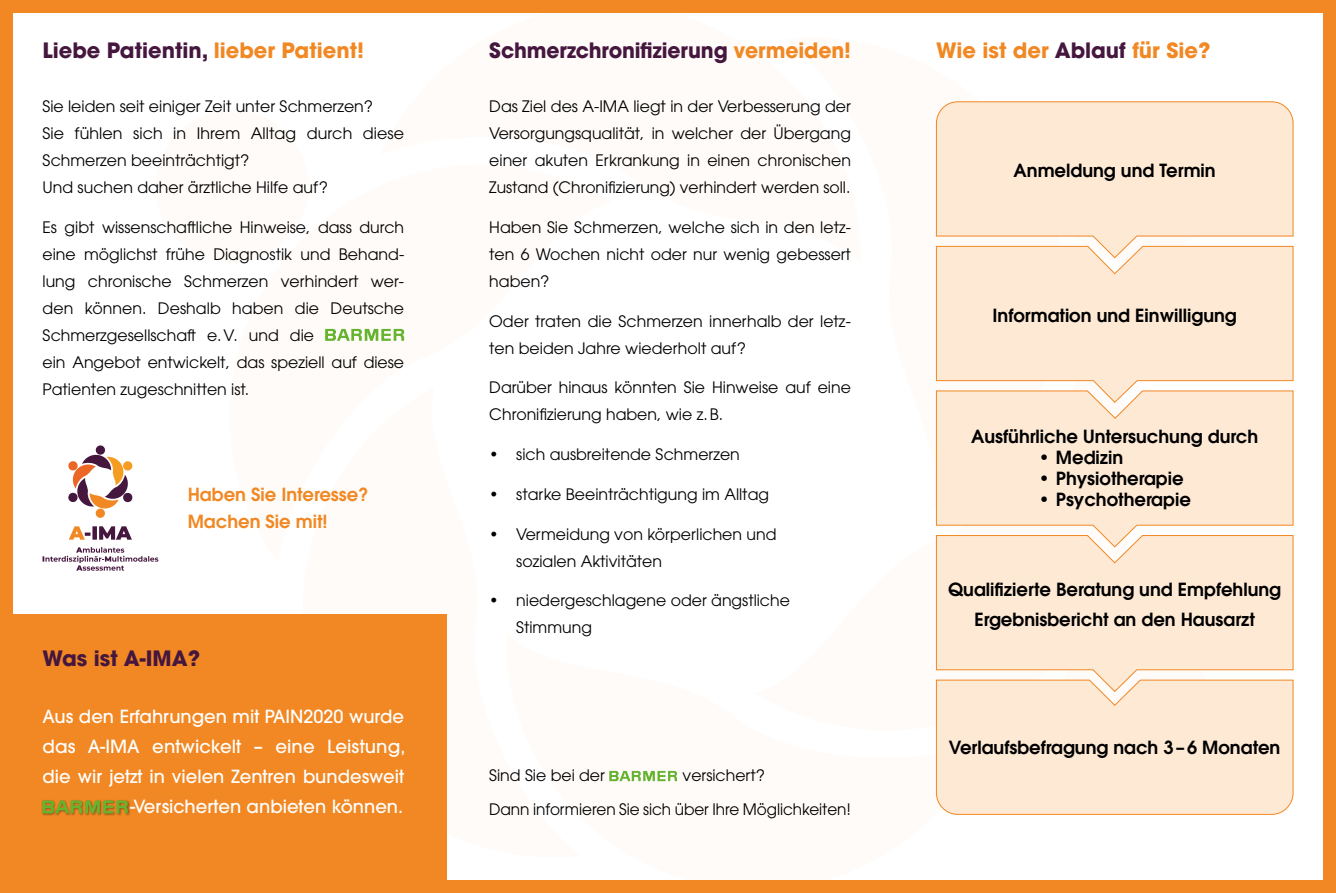
<style>
.page{position:relative;width:1336px;height:893px;background:#fff}
.page>*{position:absolute;margin:0;border:0;box-sizing:border-box;transform-origin:0 0}
.t1{font:700 21px "ITC Avant Garde Std";color:#45163e}
.t2{font:700 21px "ITC Avant Garde Std";color:#f18823}
.t3{font:600 18px/30.2px "ITC Avant Garde Std";color:#000;text-align:center}
.t4{font:500 18px/30px "ITC Avant Garde Std";color:#fff;text-align:right}
.t5{font:600 18px/27px "ITC Avant Garde Std";color:#f18823}
.t6{font:15.75px/27px "ITC Avant Garde Std";color:#000}
.s1{color:#f18823}
.s2{color:#45163e}
</style>
<div class="page">
<div style="left:0;top:0;width:13px;height:893px;background:#f18823"></div>
<div style="left:1322px;top:0;width:13px;height:893px;background:#f18823"></div>
<div style="left:0;top:880px;width:1335px;height:13px;background:#f18823"></div>
<div style="left:0;top:0;width:1335px;height:13px;background:#f18823"></div>
<div style="left:0;top:614px;width:446px;height:279px;background:#f18823"></div>
<svg style="left:609px;top:771px;width:68px;height:10px"></svg>
<svg style="left:325px;top:329px;width:79px;height:12px"></svg>
<div style="left:41px;top:799px;width:89px;height:17px;background:#000;opacity:.4"></div>
<svg style="left:43px;top:800px;width:85px;height:13px"></svg>
<svg style="left:43px;top:547px;width:115px;height:24px"></svg>
<svg style="left:69px;top:526px;width:63px;height:14px"></svg>
<svg style="left:68px;top:445px;width:65px;height:73px"></svg>
<div style="left:935px;top:692px;width:358px;height:123px;background:#fee9d5"></div>
<svg style="left:935px;top:101px;width:358px;height:145px;background:#fde8d4"></svg>
<svg style="left:935px;top:246px;width:358px;height:144px;background:#fde9d5"></svg>
<svg style="left:935px;top:390px;width:358px;height:145px;background:#fde8d5"></svg>
<svg style="left:935px;top:535px;width:358px;height:157px;background:#fde8d3"></svg>
<h1 class="t1" style="left:43px;top:36px;width:323px">Liebe Patientin, <span class="s1">lieber Patient!</span></h1>
<h1 class="t2" style="left:935px;top:36px;width:276px">Wie ist der <span class="s2">Ablauf</span> für Sie?</h1>
<p class="t6" style="left:43px;top:93px;width:363px">Sie leiden seit einiger Zeit unter Schmerzen?<br>Sie fühlen sich in Ihrem Alltag durch diese Schmerzen beeinträchtigt?<br>Und suchen daher ärztliche Hilfe auf?</p>
<p class="t6" style="left:43px;top:213px;width:363px">Es gibt wissenschaftliche Hinweise, dass durch eine möglichst frühe Diagnostik und Behand&shy;lung chronische Schmerzen verhindert wer&shy;den können. Deshalb haben die Deutsche Schmerzgesellschaft e.V. und die<br>ein Angebot entwickelt, das speziell auf diese Patienten zugeschnitten ist.</p>
<h1 class="t1" style="left:489px;top:36px;width:363px">Schmerzchronifizierung <span class="s1">vermeiden!</span></h1>
<p class="t6" style="left:489px;top:93px;width:363px;text-align:justify">Das Ziel des A-IMA liegt in der Verbesserung der Versorgungsqualität, in welcher der Übergang einer akuten Erkrankung in einen chronischen Zustand (Chronifizierung) verhindert werden soll.</p>
<p class="t6" style="left:489px;top:213px;width:363px;text-align:justify">Haben Sie Schmerzen, welche sich in den letz&shy;ten 6 Wochen nicht oder nur wenig gebessert haben?</p>
<p class="t6" style="left:489px;top:307px;width:363px">Oder traten die Schmerzen innerhalb der letz&shy;ten beiden Jahre wiederholt auf?</p>
<p class="t6" style="left:489px;top:374px;width:363px">Darüber hinaus könnten Sie Hinweise auf eine<br>Chronifizierung haben, wie z.B.</p>
<p class="t6" style="left:489px;top:441px;width:252px">• sich ausbreitende Schmerzen</p>
<p class="t6" style="left:489px;top:480px;width:281px">• starke Beeinträchtigung im Alltag</p>
<p class="t6" style="left:516px;top:520px;width:262px;text-indent:-27px">• Vermeidung von körperlichen und sozialen Aktivitäten</p>
<p class="t6" style="left:516px;top:587px;width:275px;text-indent:-27px">• niedergeschlagene oder ängstliche<br>Stimmung</p>
<p class="t3" style="left:1013px;top:155px;width:204px">Anmeldung und Termin</p>
<p class="t3" style="left:992px;top:300px;width:246px">Information und Einwilligung</p>
<p class="t3" style="left:971px;top:421px;width:288px">Ausführliche Untersuchung durch</p>
<p class="t3" style="left:1038px;top:442px;width:86px">• Medizin</p>
<p class="t3" style="left:1038px;top:463px;width:146px">• Physiotherapie</p>
<p class="t3" style="left:1038px;top:484px;width:153px">• Psychotherapie</p>
<p class="t5" style="left:188px;top:481px;width:182px">Haben Sie Interesse?<br>Machen Sie mit!</p>
<p class="t3" style="left:947px;top:574px;width:334px">Qualifizierte Beratung und Empfehlung<br>Ergebnisbericht an den Hausarzt</p>
<h1 class="t1" style="left:43px;top:645px;width:159px">Was ist A-IMA?</h1>
<p class="t4" style="left:43px;top:702px;width:364px">Aus den Erfahrungen mit PAIN2020 wurde das A-IMA entwickelt – eine Leistung, die wir jetzt in vielen Zentren bundesweit -Versicherten anbieten können.</p>
<p class="t6" style="left:489px;top:762px;width:117px">Sind Sie bei der</p>
<p class="t6" style="left:489px;top:758px;width:363px;line-height:33.5px;text-indent:193px">versichert?<br>Dann informieren Sie sich über Ihre Möglichkeiten!</p>
<p class="t3" style="left:948px;top:732px;width:333px">Verlaufsbefragung nach 3–6 Monaten</p>
</div>
